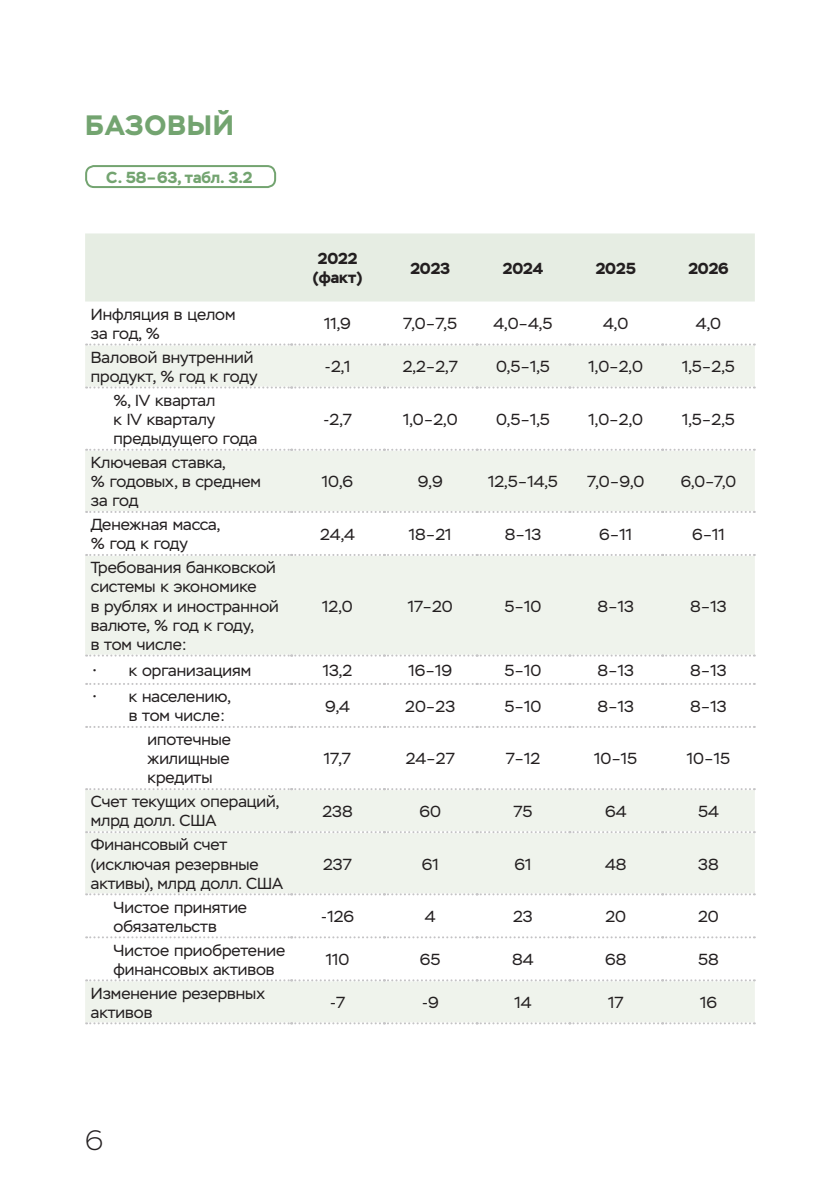
<style>
.page{position:relative;width:840px;height:1191px;background:#fff}
.page>*{position:absolute;margin:0;border:0;box-sizing:border-box;transform-origin:0 0}
.t1{font:700 28px "Stem";letter-spacing:.03em;color:#73a470}
.t2{font:200 28px "Stem";color:#231f20}
.t3{font:16px/19.2px "Stem";color:#231f20}
.t4{font:700 16px/19.2px "Stem";color:#231f20;text-align:center}
.t5{font:700 16px "Stem";color:#73a470}
</style>
<div class="page">
<div style="left:85px;top:233px;width:669px;height:68px;background:#e6ede3"></div>
<svg style="left:85px;top:344px;width:669px;height:679px;fill:#eff3ec"></svg>
<svg style="left:86px;top:343px;width:668px;height:2px"></svg>
<svg style="left:86px;top:386px;width:668px;height:2px"></svg>
<svg style="left:86px;top:654px;width:668px;height:2px"></svg>
<svg style="left:86px;top:683px;width:668px;height:2px"></svg>
<svg style="left:86px;top:449px;width:668px;height:2px"></svg>
<svg style="left:86px;top:511px;width:668px;height:2px"></svg>
<svg style="left:86px;top:554px;width:668px;height:2px"></svg>
<svg style="left:86px;top:726px;width:668px;height:2px"></svg>
<svg style="left:86px;top:788px;width:668px;height:2px"></svg>
<svg style="left:86px;top:831px;width:668px;height:2px"></svg>
<svg style="left:86px;top:893px;width:668px;height:2px"></svg>
<svg style="left:86px;top:936px;width:668px;height:2px"></svg>
<svg style="left:86px;top:979px;width:668px;height:2px"></svg>
<svg style="left:86px;top:1022px;width:668px;height:2px"></svg>
<div style="left:85px;top:165px;width:191px;height:23px;border:2px solid #73a470;border-radius:8px"></div>
<h1 class="t1" style="left:85px;top:107px;width:150px">БАЗОВЫЙ</h1>
<p class="t5" style="left:106px;top:167px;width:148px">С. 58–63, табл. 3.2</p>
<p class="t4" style="left:312px;top:249px;width:51px">2022 (факт)</p>
<p class="t4" style="left:410px;top:258px;width:41px">2023</p>
<p class="t4" style="left:502px;top:258px;width:42px">2024</p>
<p class="t4" style="left:595px;top:258px;width:41px">2025</p>
<p class="t4" style="left:688px;top:258px;width:42px">2026</p>
<p class="t3" style="left:91px;top:305px;width:146px">Инфляция в целом за год, %</p>
<p class="t3" style="left:324px;top:314px;width:28px">11,9</p>
<p class="t3" style="left:403px;top:314px;width:55px">7,0–7,5</p>
<p class="t3" style="left:493px;top:314px;width:61px">4,0–4,5</p>
<p class="t3" style="left:603px;top:314px;width:27px">4,0</p>
<p class="t3" style="left:695px;top:314px;width:27px">4,0</p>
<p class="t3" style="left:91px;top:348px;width:168px">Валовой внутренний продукт, % год к году</p>
<p class="t3" style="left:324px;top:357px;width:28px">-2,1</p>
<p class="t3" style="left:402px;top:357px;width:57px">2,2–2,7</p>
<p class="t3" style="left:495px;top:357px;width:55px">0,5–1,5</p>
<p class="t3" style="left:588px;top:357px;width:56px">1,0–2,0</p>
<p class="t3" style="left:681px;top:357px;width:54px">1,5–2,5</p>
<p class="t3" style="left:113px;top:391px;width:145px">%, IV квартал<br>к IV кварталу предыдущего года</p>
<p class="t3" style="left:323px;top:410px;width:30px">-2,7</p>
<p class="t3" style="left:403px;top:410px;width:56px">1,0–2,0</p>
<p class="t3" style="left:495px;top:410px;width:55px">0,5–1,5</p>
<p class="t3" style="left:588px;top:410px;width:56px">1,0–2,0</p>
<p class="t3" style="left:681px;top:410px;width:54px">1,5–2,5</p>
<p class="t3" style="left:91px;top:453px;width:171px">Ключевая ставка,<br>% годовых, в среднем за год</p>
<p class="t3" style="left:322px;top:472px;width:33px">10,6</p>
<p class="t3" style="left:417px;top:472px;width:26px">9,9</p>
<p class="t3" style="left:488px;top:472px;width:71px">12,5–14,5</p>
<p class="t3" style="left:587px;top:472px;width:59px">7,0–9,0</p>
<p class="t3" style="left:680px;top:472px;width:57px">6,0–7,0</p>
<p class="t3" style="left:91px;top:515px;width:131px">Денежная масса, % год к году</p>
<p class="t3" style="left:320px;top:525px;width:36px">24,4</p>
<p class="t3" style="left:408px;top:525px;width:44px">18–21</p>
<p class="t3" style="left:504px;top:525px;width:38px">8–13</p>
<p class="t3" style="left:599px;top:525px;width:34px">6–11</p>
<p class="t3" style="left:691px;top:525px;width:34px">6–11</p>
<p class="t3" style="left:91px;top:558px;width:189px">Требования банковской системы к экономике<br>в рублях и иностранной валюте, % год к году,<br>в том числе:</p>
<p class="t3" style="left:322px;top:596px;width:32px">12,0</p>
<p class="t3" style="left:407px;top:596px;width:47px">17–20</p>
<p class="t3" style="left:504px;top:596px;width:38px">5–10</p>
<p class="t3" style="left:597px;top:596px;width:38px">8–13</p>
<p class="t3" style="left:689px;top:596px;width:38px">8–13</p>
<p class="t3" style="left:93px;top:661px;width:160px">• к организациям</p>
<p class="t3" style="left:322px;top:661px;width:31px">13,2</p>
<p class="t3" style="left:408px;top:661px;width:45px">16–19</p>
<p class="t3" style="left:504px;top:661px;width:38px">5–10</p>
<p class="t3" style="left:597px;top:661px;width:38px">8–13</p>
<p class="t3" style="left:689px;top:661px;width:38px">8–13</p>
<p class="t3" style="left:129px;top:687px;width:103px;text-indent:-36px">• к населению, в том числе:</p>
<p class="t3" style="left:325px;top:696px;width:26px">9,4</p>
<p class="t3" style="left:405px;top:696px;width:51px">20–23</p>
<p class="t3" style="left:504px;top:696px;width:38px">5–10</p>
<p class="t3" style="left:597px;top:696px;width:38px">8–13</p>
<p class="t3" style="left:689px;top:696px;width:38px">8–13</p>
<p class="t3" style="left:147px;top:730px;width:85px;text-align:justify">ипотечные жилищные кредиты</p>
<p class="t3" style="left:324px;top:749px;width:29px">17,7</p>
<p class="t3" style="left:405px;top:749px;width:51px">24–27</p>
<p class="t3" style="left:505px;top:749px;width:36px">7–12</p>
<p class="t3" style="left:593px;top:749px;width:45px">10–15</p>
<p class="t3" style="left:686px;top:749px;width:45px">10–15</p>
<p class="t3" style="left:91px;top:792px;width:190px">Cчет текущих операций, млрд долл. США</p>
<p class="t3" style="left:322px;top:802px;width:32px">238</p>
<p class="t3" style="left:419px;top:802px;width:23px">60</p>
<p class="t3" style="left:513px;top:802px;width:21px">75</p>
<p class="t3" style="left:604px;top:802px;width:23px">64</p>
<p class="t3" style="left:697px;top:802px;width:22px">54</p>
<p class="t3" style="left:91px;top:835px;width:194px">Финансовый счет (исключая резервные активы), млрд долл. США</p>
<p class="t3" style="left:323px;top:854px;width:30px">237</p>
<p class="t3" style="left:421px;top:854px;width:18px">61</p>
<p class="t3" style="left:514px;top:854px;width:18px">61</p>
<p class="t3" style="left:604px;top:854px;width:23px">48</p>
<p class="t3" style="left:697px;top:854px;width:22px">38</p>
<p class="t3" style="left:113px;top:897px;width:135px">Чистое принятие обязательств</p>
<p class="t3" style="left:321px;top:907px;width:35px">-126</p>
<p class="t3" style="left:424px;top:907px;width:12px">4</p>
<p class="t3" style="left:513px;top:907px;width:21px">23</p>
<p class="t3" style="left:605px;top:907px;width:22px">20</p>
<p class="t3" style="left:697px;top:907px;width:22px">20</p>
<p class="t3" style="left:113px;top:940px;width:173px">Чистое приобретение финансовых активов</p>
<p class="t3" style="left:325px;top:950px;width:25px">110</p>
<p class="t3" style="left:419px;top:950px;width:22px">65</p>
<p class="t3" style="left:512px;top:950px;width:23px">84</p>
<p class="t3" style="left:604px;top:950px;width:23px">68</p>
<p class="t3" style="left:697px;top:950px;width:22px">58</p>
<p class="t3" style="left:91px;top:983px;width:175px">Изменение резервных активов</p>
<p class="t3" style="left:329px;top:993px;width:17px">-7</p>
<p class="t3" style="left:421px;top:993px;width:19px">-9</p>
<p class="t3" style="left:514px;top:993px;width:19px">14</p>
<p class="t3" style="left:607px;top:993px;width:17px">17</p>
<p class="t3" style="left:699px;top:993px;width:18px">16</p>
<h1 class="t2" style="left:85px;top:1125px;width:20px">6</h1>
</div>
